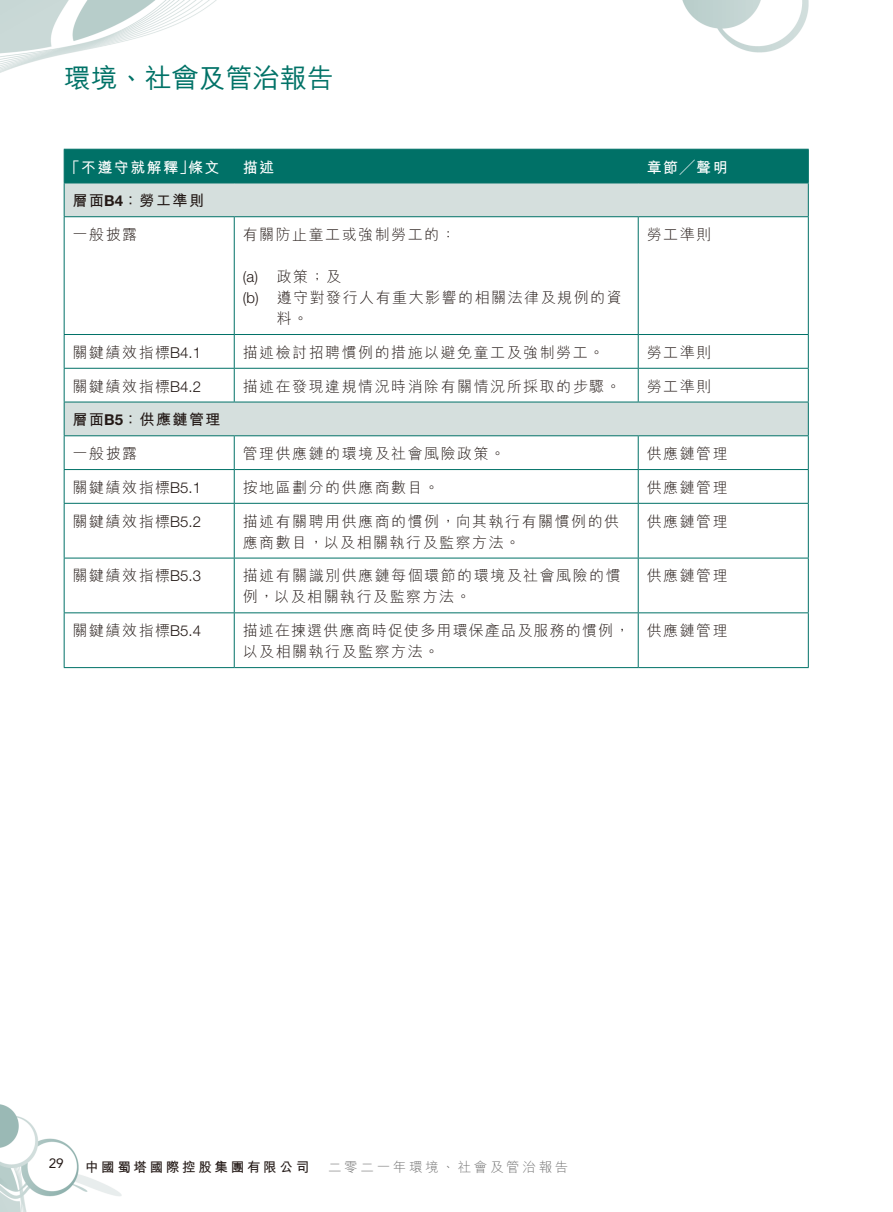
<style>
.page{position:relative;width:893px;height:1212px;background:#fff}
.page>*{position:absolute;margin:0;border:0;box-sizing:border-box;transform-origin:0 0}
.t1{font:500 27px "M Hei HK";color:#007267}
.t2{font:300 15px "M Hei HK";letter-spacing:.1em;color:#231916}
.t3{font:300 15px "M Hei HK";letter-spacing:.075em;color:#231916}
.t4{font:700 15px "M Hei HK";letter-spacing:.1em;color:#231916}
.t5{font:700 15px "M Hei HK";letter-spacing:.1em;color:#fff}
.t6{font:300 15px "Helvetica Neue LT Std";color:#231916}
.t7{font:300 13.5px "M Hei HK";letter-spacing:.2em;color:#727272}
.t8{font:700 13.5px "M Hei HK";letter-spacing:.2em;color:#231916}
.t9{font:13.5px "Avenir LT Std";color:#231916}
.s1{font-family:"Helvetica Neue LT Std"}
</style>
<div class="page">
<img style="left:0;top:0;width:809px;height:1212px">
<div style="left:65px;top:150px;width:743px;height:33px;background:#007167"></div>
<svg style="left:65px;top:184px;width:743px;height:251px"></svg>
<hr style="left:64px;top:149px;width:170px;height:1px;background:#007167">
<hr style="left:64px;top:150px;width:1px;height:33px;background:#007167">
<hr style="left:234px;top:149px;width:404px;height:1px;background:#007167">
<hr style="left:234px;top:150px;width:1px;height:33px;background:#007167">
<hr style="left:638px;top:149px;width:171px;height:1px;background:#007167">
<hr style="left:638px;top:150px;width:1px;height:33px;background:#007167">
<hr style="left:808px;top:150px;width:1px;height:33px;background:#007167">
<hr style="left:64px;top:183px;width:170px;height:1px;background:#007167">
<hr style="left:234px;top:183px;width:404px;height:1px;background:#007167">
<hr style="left:638px;top:183px;width:171px;height:1px;background:#007167">
<hr style="left:64px;top:217px;width:1px;height:117px;background:#007167">
<hr style="left:234px;top:217px;width:1px;height:117px;background:#007167">
<hr style="left:638px;top:217px;width:1px;height:117px;background:#007167">
<hr style="left:808px;top:217px;width:1px;height:117px;background:#007167">
<hr style="left:64px;top:334px;width:170px;height:1px;background:#007167">
<hr style="left:64px;top:335px;width:1px;height:33px;background:#007167">
<hr style="left:234px;top:334px;width:404px;height:1px;background:#007167">
<hr style="left:234px;top:335px;width:1px;height:33px;background:#007167">
<hr style="left:638px;top:334px;width:171px;height:1px;background:#007167">
<hr style="left:638px;top:335px;width:1px;height:33px;background:#007167">
<hr style="left:808px;top:335px;width:1px;height:33px;background:#007167">
<hr style="left:64px;top:368px;width:170px;height:1px;background:#007167">
<hr style="left:64px;top:369px;width:1px;height:33px;background:#007167">
<hr style="left:234px;top:368px;width:404px;height:1px;background:#007167">
<hr style="left:234px;top:369px;width:1px;height:33px;background:#007167">
<hr style="left:638px;top:368px;width:171px;height:1px;background:#007167">
<hr style="left:638px;top:369px;width:1px;height:33px;background:#007167">
<hr style="left:808px;top:369px;width:1px;height:33px;background:#007167">
<hr style="left:64px;top:436px;width:1px;height:33px;background:#007167">
<hr style="left:234px;top:436px;width:1px;height:33px;background:#007167">
<hr style="left:638px;top:436px;width:1px;height:33px;background:#007167">
<hr style="left:808px;top:436px;width:1px;height:33px;background:#007167">
<hr style="left:64px;top:469px;width:170px;height:1px;background:#007167">
<hr style="left:64px;top:470px;width:1px;height:33px;background:#007167">
<hr style="left:234px;top:469px;width:404px;height:1px;background:#007167">
<hr style="left:234px;top:470px;width:1px;height:33px;background:#007167">
<hr style="left:638px;top:469px;width:171px;height:1px;background:#007167">
<hr style="left:638px;top:470px;width:1px;height:33px;background:#007167">
<hr style="left:808px;top:470px;width:1px;height:33px;background:#007167">
<hr style="left:64px;top:503px;width:170px;height:1px;background:#007167">
<hr style="left:64px;top:504px;width:1px;height:54px;background:#007167">
<hr style="left:234px;top:503px;width:404px;height:1px;background:#007167">
<hr style="left:234px;top:504px;width:1px;height:54px;background:#007167">
<hr style="left:638px;top:503px;width:171px;height:1px;background:#007167">
<hr style="left:638px;top:504px;width:1px;height:54px;background:#007167">
<hr style="left:808px;top:504px;width:1px;height:54px;background:#007167">
<hr style="left:64px;top:558px;width:170px;height:1px;background:#007167">
<hr style="left:64px;top:558px;width:1px;height:54px;background:#007167">
<hr style="left:234px;top:558px;width:404px;height:1px;background:#007167">
<hr style="left:234px;top:558px;width:1px;height:54px;background:#007167">
<hr style="left:638px;top:558px;width:171px;height:1px;background:#007167">
<hr style="left:638px;top:558px;width:1px;height:54px;background:#007167">
<hr style="left:808px;top:558px;width:1px;height:54px;background:#007167">
<hr style="left:64px;top:612px;width:170px;height:1px;background:#007167">
<hr style="left:64px;top:613px;width:1px;height:54px;background:#007167">
<hr style="left:234px;top:612px;width:404px;height:1px;background:#007167">
<hr style="left:234px;top:613px;width:1px;height:54px;background:#007167">
<hr style="left:638px;top:612px;width:171px;height:1px;background:#007167">
<hr style="left:638px;top:613px;width:1px;height:54px;background:#007167">
<hr style="left:808px;top:613px;width:1px;height:54px;background:#007167">
<hr style="left:64px;top:183px;width:1px;height:33px;background:#007167">
<hr style="left:808px;top:183px;width:1px;height:33px;background:#007167">
<hr style="left:64px;top:216px;width:170px;height:1px;background:#007167">
<hr style="left:234px;top:216px;width:404px;height:1px;background:#007167">
<hr style="left:638px;top:216px;width:171px;height:1px;background:#007167">
<hr style="left:64px;top:402px;width:170px;height:1px;background:#007167">
<hr style="left:64px;top:402px;width:1px;height:33px;background:#007167">
<hr style="left:234px;top:402px;width:404px;height:1px;background:#007167">
<hr style="left:638px;top:402px;width:171px;height:1px;background:#007167">
<hr style="left:808px;top:402px;width:1px;height:33px;background:#007167">
<hr style="left:64px;top:435px;width:170px;height:1px;background:#007167">
<hr style="left:234px;top:435px;width:404px;height:1px;background:#007167">
<hr style="left:638px;top:435px;width:171px;height:1px;background:#007167">
<hr style="left:64px;top:667px;width:170px;height:1px;background:#007167">
<hr style="left:234px;top:667px;width:404px;height:1px;background:#007167">
<hr style="left:638px;top:667px;width:171px;height:1px;background:#007167">
<h1 class="t1" style="left:64px;top:58px;width:271px">環境、社會及管治報告</h1>
<p class="t5" style="left:65px;top:156px;width:130px">「不遵守就解釋」</p>
<p class="t4" style="left:73px;top:190px;width:133px">層面<span class="s1">B4</span>：勞工準則</p>
<p class="t5" style="left:188px;top:156px;width:33px">條文</p>
<p class="t5" style="left:243px;top:156px;width:33px">描述</p>
<p class="t5" style="left:647px;top:156px;width:82px">章節╱聲明</p>
<p class="t2" style="left:73px;top:227px;width:66px">一般披露</p>
<p class="t2" style="left:243px;top:227px;width:214px">有關防止童工或強制勞工的：</p>
<p class="t2" style="left:647px;top:227px;width:66px">勞工準則</p>
<p class="t6" style="left:243px;top:268px;width:17px">a( )</p>
<p class="t2" style="left:277px;top:269px;width:66px">政策；及</p>
<p class="t6" style="left:243px;top:289px;width:18px">b( )</p>
<p class="t2" style="left:277px;top:290px;width:347px">遵守對發行人有重大影響的相關法律及規例的資</p>
<p class="t2" style="left:277px;top:311px;width:33px">料。</p>
<p class="t2" style="left:73px;top:345px;width:130px">關鍵績效指標<span class="s1">B4.1</span></p>
<p class="t2" style="left:243px;top:345px;width:363px">描述檢討招聘慣例的措施以避免童工及強制勞工。</p>
<p class="t2" style="left:647px;top:345px;width:66px">勞工準則</p>
<p class="t2" style="left:73px;top:378px;width:130px">關鍵績效指標<span class="s1">B4.2</span></p>
<p class="t4" style="left:73px;top:409px;width:149px">層面<span class="s1">B5</span>：供應鏈管理</p>
<p class="t2" style="left:243px;top:378px;width:380px">描述在發現違規情況時消除有關情況所採取的步驟。</p>
<p class="t2" style="left:647px;top:378px;width:66px">勞工準則</p>
<p class="t2" style="left:73px;top:446px;width:66px">一般披露</p>
<p class="t2" style="left:243px;top:446px;width:264px">管理供應鏈的環境及社會風險政策。</p>
<p class="t2" style="left:647px;top:446px;width:82px">供應鏈管理</p>
<p class="t2" style="left:73px;top:480px;width:130px">關鍵績效指標<span class="s1">B5.1</span></p>
<p class="t2" style="left:243px;top:480px;width:198px">按地區劃分的供應商數目。</p>
<p class="t2" style="left:647px;top:480px;width:82px">供應鏈管理</p>
<p class="t2" style="left:73px;top:513px;width:130px">關鍵績效指標<span class="s1">B5.2</span></p>
<p class="t2" style="left:243px;top:513px;width:378px">描述有關聘用供應商的慣例，向其執行有關慣例的供</p>
<p class="t2" style="left:647px;top:513px;width:82px">供應鏈管理</p>
<p class="t2" style="left:243px;top:534px;width:279px">應商數目，以及相關執行及監察方法。</p>
<p class="t2" style="left:73px;top:568px;width:130px">關鍵績效指標<span class="s1">B5.3</span></p>
<p class="t2" style="left:243px;top:568px;width:380px">描述有關識別供應鏈每個環節的環境及社會風險的慣</p>
<p class="t2" style="left:647px;top:568px;width:82px">供應鏈管理</p>
<p class="t2" style="left:243px;top:589px;width:230px">例，以及相關執行及監察方法。</p>
<p class="t2" style="left:73px;top:623px;width:130px">關鍵績效指標<span class="s1">B5.4</span></p>
<p class="t3" style="left:243px;top:623px;width:388px">描述在揀選供應商時促使多用環保產品及服務的慣例，</p>
<p class="t2" style="left:647px;top:623px;width:82px">供應鏈管理</p>
<p class="t2" style="left:243px;top:644px;width:198px">以及相關執行及監察方法。</p>
<p class="t9" style="left:49px;top:1155px;width:17px">29</p>
<p class="t8" style="left:85px;top:1157px;width:226px">中國蜀塔國際控股集團有限公司</p>
<p class="t7" style="left:328px;top:1160px;width:242px">二零二一年環境、社會及管治報告</p>
</div>
